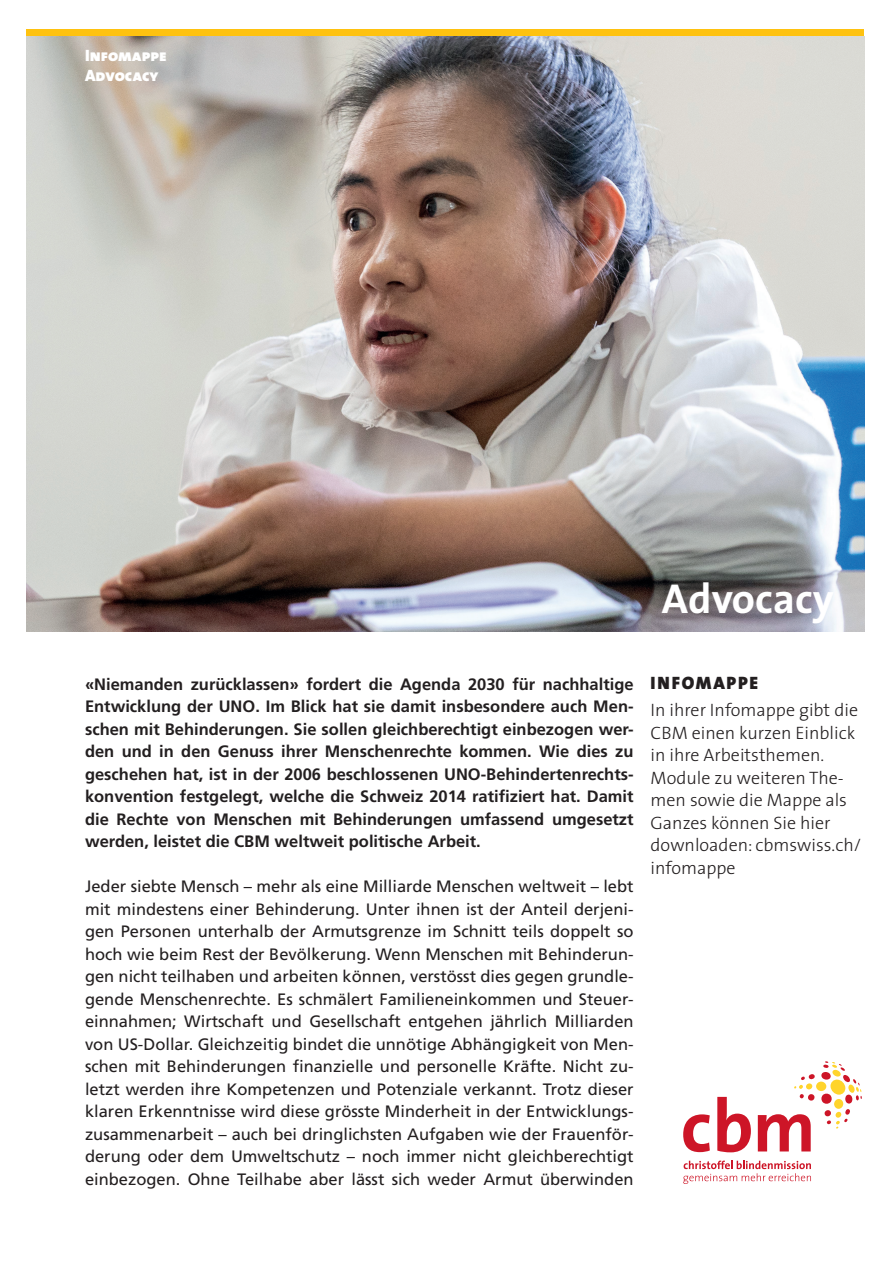
<style>
.page{position:relative;width:893px;height:1263px;background:#fff}
.page>*{position:absolute;margin:0;border:0;box-sizing:border-box;transform-origin:0 0}
.Haupttitel_Frontseite{font:700 42px "The Sans";color:#fff}
.Fussnote_Titel{font:300 18px/22.5px "The Sans";color:#231f20}
.Rubriken_Innenseite{font:18px "The Sans Black Caps";letter-spacing:.09em;color:#231f20}
.body{font:16.5px/22.5px "Frutiger LT Std";color:#231f20;text-align:justify}
.body_fett{font:700 16.5px/22.5px "Frutiger LT Std";color:#231f20;text-align:justify}
.body-2{font:16.5px "The Sans Black Caps";color:#fff}
</style>
<div class="page">
<div style="left:27px;top:30px;width:837px;height:6px;background:#fec210"></div>
<svg style="left:683px;top:1114px;width:27px;height:38px"></svg>
<svg style="left:717px;top:1097px;width:34px;height:55px"></svg>
<svg style="left:758px;top:1114px;width:53px;height:37px"></svg>
<svg style="left:683px;top:1160px;width:128px;height:24px"></svg>
<div style="left:816px;top:1081px;width:10px;height:10px;background:#ffd42c;border-radius:50%"></div>
<svg style="left:794px;top:1074px;width:21px;height:27px"></svg>
<svg style="left:821px;top:1061px;width:41px;height:67px"></svg>
<img style="left:27px;top:36px;width:838px;height:595px">
<p class="body-2" style="left:85px;top:41px;width:83px">Infomappe</p>
<p class="body-2" style="left:85px;top:61px;width:75px">Advocacy</p>
<p class="Haupttitel_Frontseite" style="left:662px;top:564px;width:173px">Advocacy</p>
<p class="body_fett" style="left:85px;top:673px;width:550px">«Niemanden zurücklassen» fordert die Agenda 2030 für nachhaltige Entwicklung der UNO. Im Blick hat sie damit insbesondere auch Men&shy;schen mit Behinderungen. Sie sollen gleichberechtigt einbezogen wer&shy;den und in den Genuss ihrer Menschenrechte kommen. Wie dies zu geschehen hat, ist in der 2006 beschlossenen UNO-Behindertenrechts&shy;konvention festgelegt, welche die Schweiz 2014 ratifiziert hat. Damit die Rechte von Menschen mit Behinderungen umfassend umgesetzt werden, leistet die CBM weltweit politische Arbeit.</p>
<p class="body" style="left:85px;top:875px;width:550px">Jeder siebte Mensch – mehr als eine Milliarde Menschen weltweit – lebt mit mindestens einer Behinderung. Unter ihnen ist der Anteil derjeni&shy;gen Personen unterhalb der Armutsgrenze im Schnitt teils doppelt so hoch wie beim Rest der Bevölkerung. Wenn Menschen mit Behinderun&shy;gen nicht teilhaben und arbeiten können, verstösst dies gegen grundle&shy;gende Menschenrechte. Es schmälert Familieneinkommen und Steuer&shy;einnahmen; Wirtschaft und Gesellschaft entgehen jährlich Milliarden von US-Dollar. Gleichzeitig bindet die unnötige Abhängigkeit von Men&shy;schen mit Behinderungen finanzielle und personelle Kräfte. Nicht zu&shy;letzt werden ihre Kompetenzen und Potenziale verkannt. Trotz dieser klaren Erkenntnisse wird diese grösste Minderheit in der Entwicklungs&shy;zusammenarbeit – auch bei dringlichsten Aufgaben wie der Frauenför&shy;derung oder dem Umweltschutz – noch immer nicht gleichberechtigt einbezogen. Ohne Teilhabe aber lässt sich weder Armut überwinden</p>
<p class="Rubriken_Innenseite" style="left:651px;top:668px;width:109px">INFOMAPPE</p>
<p class="Fussnote_Titel" style="left:651px;top:698px;width:212px">In ihrer Infomappe gibt die<br>CBM einen kurzen Einblick in ihre Arbeitsthemen.<br>Module zu weiteren The&shy;men sowie die Mappe als<br>Ganzes können Sie hier downloaden: cbmswiss.ch/ infomappe</p>
</div>
